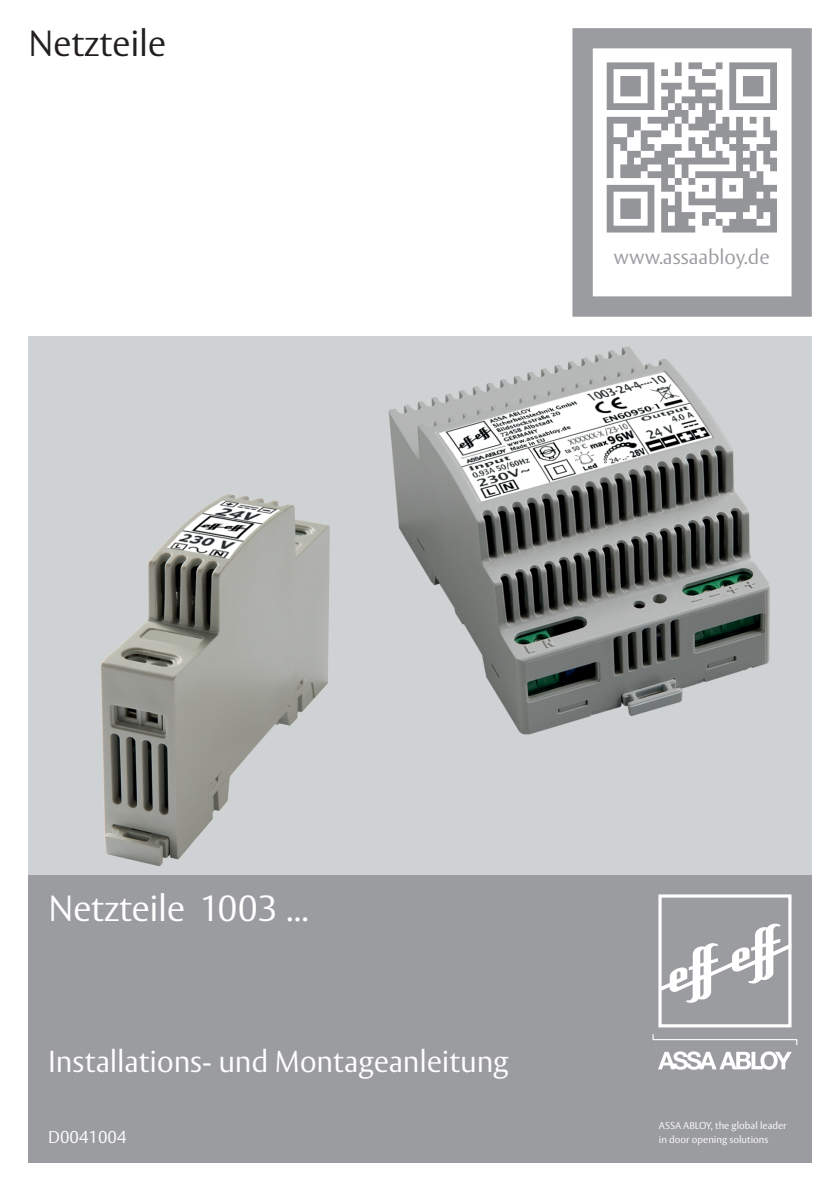
<style>
.page{position:relative;width:840px;height:1191px;background:#fff}
.page>*{position:absolute;margin:0;border:0;box-sizing:border-box;transform-origin:0 0}
.t1{font:300 36px "ASSA Vesta";letter-spacing:-.01em;color:#fff}
.t2{font:300 36px "ASSA Vesta";letter-spacing:-.005em;color:#231f20}
.t3{font:300 30px "ASSA Vesta";letter-spacing:-.005em;color:#fff}
.t4{font:300 20.2px "ASSA Vesta";color:#9b9ca0}
.t5{font:300 17px "ASSA Vesta";color:#fff}
.t6{font:300 10px/14px "ASSA Vesta";color:#fff}
</style>
<div class="page">
<div style="left:28px;top:874px;width:783px;height:288px;background:#9b9ca0"></div>
<svg style="left:652px;top:1034px;width:144px;height:7px"></svg>
<svg style="left:658px;top:1051px;width:133px;height:18px"></svg>
<svg style="left:662px;top:923px;width:125px;height:80px"></svg>
<div style="left:658px;top:894px;width:133px;height:133px;border:3px solid #fff"></div>
<svg style="left:572px;top:28px;width:239px;height:288px"></svg>
<img style="left:28px;top:336px;width:783px;height:538px">
<h1 class="t2" style="left:28px;top:22px;width:139px">Netzteile</h1>
<h3 class="t4" style="left:613px;top:244px;width:157px">www.assaabloy.de</h3>
<h1 class="t1" style="left:48px;top:887px;width:210px">Produktname</h1>
<h1 class="t1" style="left:48px;top:887px;width:261px">Netzteile 1003 ...</h1>
<h2 class="t3" style="left:48px;top:1044px;width:462px">Installations- und Montageanleitung</h2>
<h3 class="t5" style="left:48px;top:1126px;width:80px">D0041004</h3>
<h3 class="t5" style="left:59px;top:1126px;width:76px">XXXXXNN</h3>
<p class="t6" style="left:658px;top:1118px;width:129px">ASSA ABLOY, the global leader in door opening solutions</p>
</div>
